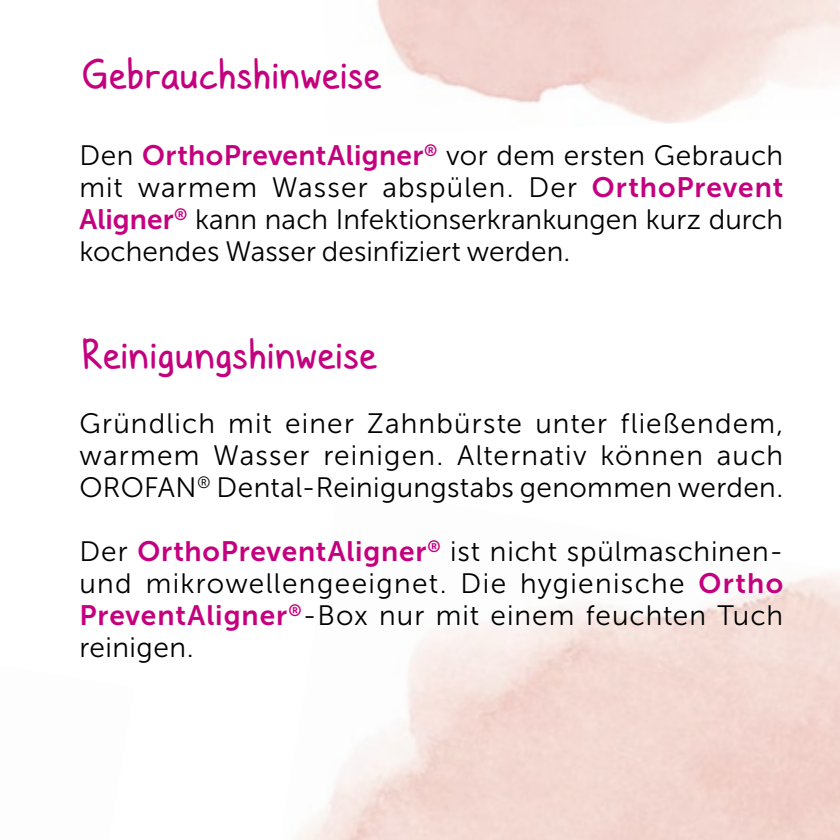
<style>
.page{position:relative;width:840px;height:840px;background:#fff}
.page>*{position:absolute;margin:0;border:0;box-sizing:border-box;transform-origin:0 0}
.t1{font:40px "sagesans";letter-spacing:.005em;color:#c4007e}
.t2{font:28px/32px "Museo Sans 300";letter-spacing:.02em;color:#000;text-align:justify}
.t3{font:28px/32px "Museo Sans 300";letter-spacing:.04em;color:#000}
.s1{font-family:"Museo Sans 700";color:#c4007e}
</style>
<div class="page">
<h1 class="t1" style="left:81px;top:50px;width:301px">Gebrauchshinweise</h1>
<p class="t2" style="left:79px;top:139px;width:705px">Den <span class="s1">OrthoPreventAligner</span><sup>®</sup> vor dem ersten Gebrauch mit warmem Wasser abspülen. Der <span class="s1">OrthoPrevent Aligner</span><sup>®</sup> kann nach Infektionserkrankungen kurz durch kochendes Wasser desinfiziert werden.</p>
<h1 class="t1" style="left:81px;top:330px;width:296px">Reinigungshinweise</h1>
<p class="t2" style="left:79px;top:407px;width:705px">Gründlich mit einer Zahnbürste unter fließendem, warmem Wasser reinigen. Alternativ können auch OROFAN<sup>®</sup> Dental- Reinigungstabs genommen werden.</p>
<p class="t3" style="left:79px;top:535px;width:705px">Der <span class="s1">OrthoPreventAligner</span><sup>®</sup> ist nicht spülmaschinen&shy;und mikrowellengeeignet. Die hygienische <span class="s1">Ortho PreventAligner</span><sup>®</sup>- Box nur mit einem feuchten Tuch reinigen.</p>
</div>
